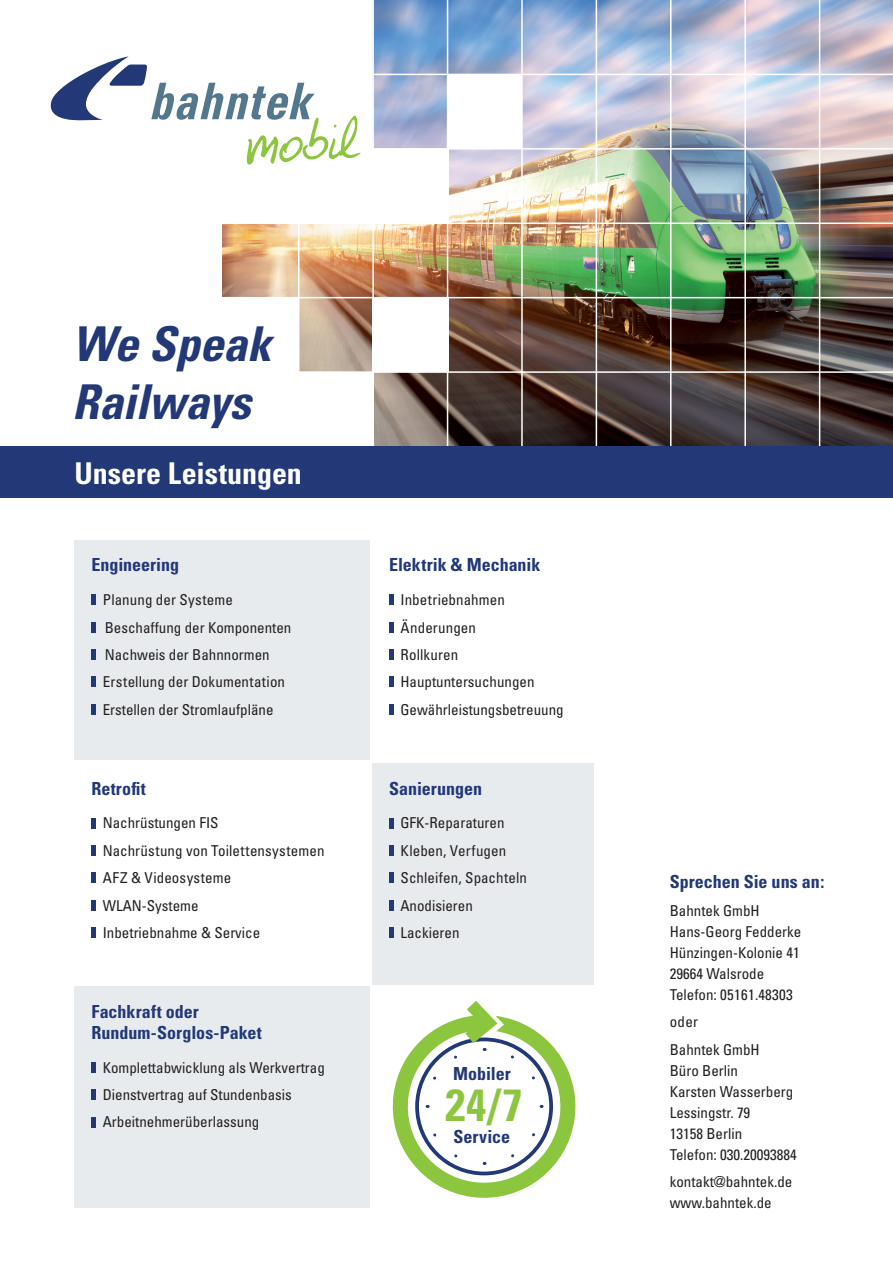
<style>
.page{position:relative;width:893px;height:1263px;background:#fff}
.page>*{position:absolute;margin:0;border:0;box-sizing:border-box;transform-origin:0 0}
.t1{font:italic 70.8px "Feliks Handwriting";color:#8bc63e}
.t2{font:italic 700 condensed 48px/57.6px "Univers";letter-spacing:-.01em;color:#223877}
.t3{font:700 condensed 45px "Univers";color:#8bc63e}
.t4{font:700 condensed 30px "Univers";color:#fff}
.t5{font:700 condensed 18px/21px "Univers";color:#223877}
.t6{font:condensed 15px/27.5px "Univers";color:#231f20}
</style>
<div class="page">
<img style="left:222px;top:0;width:671px;height:446px">
<div style="left:389px;top:594px;width:5px;height:11px;background:#223877"></div>
<div style="left:389px;top:622px;width:5px;height:10px;background:#223877"></div>
<div style="left:389px;top:649px;width:5px;height:11px;background:#223877"></div>
<div style="left:389px;top:676px;width:5px;height:11px;background:#223877"></div>
<div style="left:389px;top:704px;width:5px;height:11px;background:#223877"></div>
<div style="left:74px;top:540px;width:296px;height:220px;background:#e8ebee"></div>
<div style="left:91px;top:594px;width:5px;height:11px;background:#223877"></div>
<div style="left:91px;top:622px;width:5px;height:10px;background:#223877"></div>
<div style="left:91px;top:649px;width:5px;height:11px;background:#223877"></div>
<div style="left:91px;top:676px;width:5px;height:11px;background:#223877"></div>
<div style="left:91px;top:704px;width:5px;height:11px;background:#223877"></div>
<div style="left:372px;top:763px;width:221px;height:221px;background:#e8ebee"></div>
<div style="left:389px;top:818px;width:5px;height:10px;background:#223877"></div>
<div style="left:389px;top:845px;width:5px;height:11px;background:#223877"></div>
<div style="left:389px;top:872px;width:5px;height:11px;background:#223877"></div>
<div style="left:389px;top:900px;width:5px;height:10px;background:#223877"></div>
<div style="left:389px;top:927px;width:5px;height:11px;background:#223877"></div>
<div style="left:74px;top:986px;width:296px;height:222px;background:#e8ebee"></div>
<div style="left:91px;top:1062px;width:5px;height:11px;background:#223877"></div>
<div style="left:91px;top:1089px;width:5px;height:11px;background:#223877"></div>
<div style="left:91px;top:1117px;width:5px;height:10px;background:#223877"></div>
<div style="left:91px;top:818px;width:5px;height:10px;background:#223877"></div>
<div style="left:91px;top:845px;width:5px;height:11px;background:#223877"></div>
<div style="left:91px;top:872px;width:5px;height:11px;background:#223877"></div>
<div style="left:91px;top:900px;width:5px;height:10px;background:#223877"></div>
<div style="left:91px;top:927px;width:5px;height:11px;background:#223877"></div>
<hr style="left:447px;top:0;width:1px;height:456px;background:#fff">
<hr style="left:372px;top:0;width:2px;height:456px;background:#fff">
<hr style="left:298px;top:0;width:1px;height:456px;background:#fff">
<hr style="left:521px;top:0;width:2px;height:456px;background:#fff">
<hr style="left:596px;top:0;width:1px;height:456px;background:#fff">
<hr style="left:670px;top:0;width:1px;height:456px;background:#fff">
<hr style="left:744px;top:0;width:2px;height:456px;background:#fff">
<hr style="left:819px;top:0;width:1px;height:456px;background:#fff">
<hr style="left:77px;top:148px;width:816px;height:2px;background:#fff">
<hr style="left:77px;top:74px;width:816px;height:1px;background:#fff">
<hr style="left:173px;top:222px;width:720px;height:2px;background:#fff">
<hr style="left:156px;top:297px;width:737px;height:1px;background:#fff">
<hr style="left:77px;top:371px;width:816px;height:2px;background:#fff">
<div style="left:122px;top:0;width:250px;height:149px;background:#fff"></div>
<div style="left:150px;top:372px;width:223px;height:76px;background:#fff"></div>
<div style="left:298px;top:149px;width:76px;height:74px;background:#fff"></div>
<div style="left:19px;top:297px;width:280px;height:118px;background:#fff"></div>
<div style="left:56px;top:149px;width:242px;height:74px;background:#fff"></div>
<div style="left:372px;top:298px;width:76px;height:74px;background:#fff"></div>
<div style="left:374px;top:149px;width:74px;height:74px;background:#fff"></div>
<div style="left:448px;top:74px;width:74px;height:75px;background:#fff"></div>
<div style="left:0;top:446px;width:893px;height:51px;background:#223877"></div>
<svg style="left:392px;top:1001px;width:184px;height:197px"></svg>
<svg style="left:50px;top:56px;width:265px;height:65px"></svg>
<h1 class="t1" style="left:237px;top:106px;width:116px;rotate:-4deg">mobil</h1>
<h2 class="t2" style="left:72px;top:315px;width:200px">We Speak<br>Railways</h2>
<h3 class="t4" style="left:74px;top:455px;width:229px">Unsere Leistungen</h3>
<p class="t5" style="left:91px;top:554px;width:89px">Engineering</p>
<p class="t6" style="left:103px;top:586px;width:190px">Planung der Systeme<br>Beschaffung der Komponenten<br>Nachweis der Bahnnormen<br>Erstellung der Dokumentation<br>Erstellen der Stromlaufpläne</p>
<p class="t5" style="left:91px;top:778px;width:56px">Retrofit</p>
<p class="t6" style="left:103px;top:809px;width:223px">Nachrüstungen FIS<br>Nachrüstung von Toilettensystemen<br>AFZ &amp; Videosysteme<br>WLAN-Systeme<br>Inbetriebnahme &amp; Service</p>
<p class="t5" style="left:91px;top:1001px;width:172px">Fachkraft oder<br>Rundum-Sorglos-Paket</p>
<p class="t6" style="left:103px;top:1053px;width:224px">Komplettabwicklung als Werkvertrag<br>Dienstvertrag auf Stundenbasis<br>Arbeitnehmerüberlassung</p>
<p class="t5" style="left:389px;top:554px;width:153px">Elektrik &amp; Mechanik</p>
<p class="t6" style="left:400px;top:586px;width:165px">Inbetriebnahmen<br>Änderungen<br>Rollkuren<br>Hauptuntersuchungen<br>Gewährleistungsbetreuung</p>
<p class="t5" style="left:389px;top:778px;width:94px">Sanierungen</p>
<p class="t6" style="left:400px;top:809px;width:128px">GFK-Reparaturen<br>Kleben, Verfugen<br>Schleifen, Spachteln<br>Anodisieren<br>Lackieren</p>
<p class="t5" style="left:453px;top:1063px;width:59px">Mobiler</p>
<h3 class="t3" style="left:446px;top:1077px;width:78px">24/7</h3>
<p class="t5" style="left:454px;top:1126px;width:58px">Service</p>
<p class="t5" style="left:670px;top:871px;width:156px">Sprechen Sie uns an:</p>
<p class="t6" style="left:670px;top:900px;width:133px;line-height:21px">Bahntek GmbH<br>Hans-Georg Fedderke<br>Hünzingen-Kolonie 41<br>29664 Walsrode<br>Telefon: 05161.48303</p>
<p class="t6" style="left:670px;top:1008px;width:91px">oder<br>Bahntek GmbH</p>
<p class="t6" style="left:670px;top:1059px;width:129px;line-height:21px">Büro Berlin<br>Karsten Wasserberg<br>Lessingstr. 79<br>13158 Berlin<br>Telefon: 030.20093884</p>
<p class="t6" style="left:670px;top:1171px;width:124px;line-height:21px">kontakt@bahntek.de www.bahntek.de</p>
</div>
